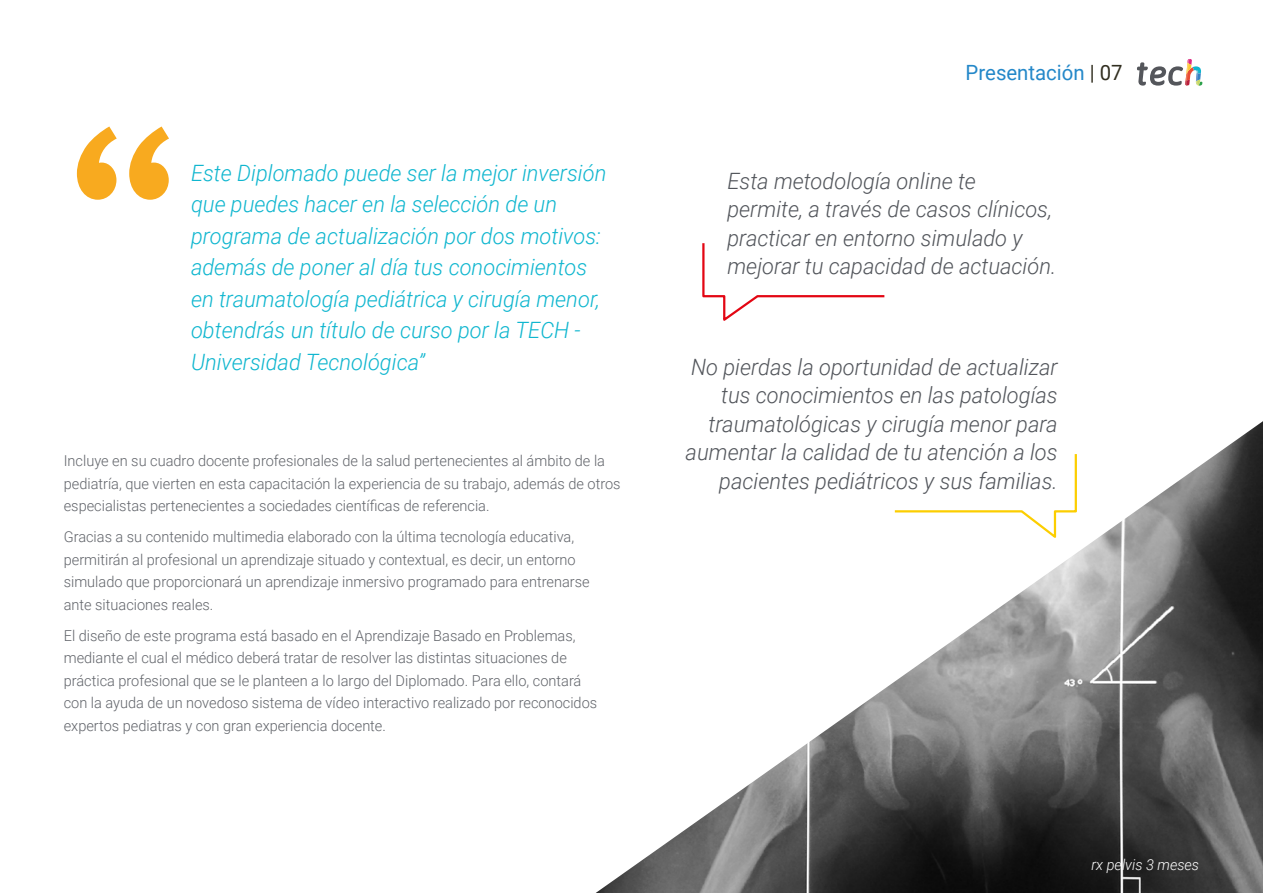
<style>
.page{position:relative;width:1263px;height:893px;background:#fff}
.page>*{position:absolute;margin:0;border:0;box-sizing:border-box;transform-origin:0 0}
.t1{font:italic 300 22.5px/28.5px "Roboto";color:#52555b;text-align:right}
.t2{font:italic 300 22.5px/31.5px "Roboto";color:#0fb6cf}
.t3{font:21px "Roboto";color:#2488c9}
.t4{font:300 15px/22.5px "Roboto";color:#61646a}
.t5{font:italic 300 15px "Roboto";color:#fff}
.s1{color:#312e20}
</style>
<div class="page">
<svg style="left:77px;top:126px;width:92px;height:74px"></svg>
<img style="left:596px;top:421px;width:667px;height:472px">
<svg style="left:702px;top:243px;width:183px;height:78px"></svg>
<svg style="left:1137px;top:59px;width:65px;height:27px"></svg>
<p class="t2" style="left:191px;top:156px;width:417px">Este Diplomado puede ser la mejor inversión que puedes hacer en la selección de un programa de actualización por dos motivos: además de poner al día tus conocimientos en traumatología pediátrica y cirugía menor, obtendrás un título de curso por la TECH - Universidad Tecnológica”</p>
<p class="t4" style="left:64px;top:449px;width:558px">Incluye en su cuadro docente profesionales de la salud pertenecientes al ámbito de la pediatría, que vierten en esta capacitación la experiencia de su trabajo, además de otros especialistas pertenecientes a sociedades científicas de referencia.</p>
<p class="t4" style="left:64px;top:525px;width:527px">Gracias a su contenido multimedia elaborado con la última tecnología educativa, permitirán al profesional un aprendizaje situado y contextual, es decir, un entorno simulado que proporcionará un aprendizaje inmersivo programado para entrenarse ante situaciones reales.</p>
<p class="t4" style="left:64px;top:624px;width:535px">El diseño de este programa está basado en el Aprendizaje Basado en Problemas, mediante el cual el médico deberá tratar de resolver las distintas situaciones de práctica profesional que se le planteen a lo largo del Diplomado. Para ello, contará con la ayuda de un novedoso sistema de vídeo interactivo realizado por reconocidos expertos pediatras y con gran experiencia docente.</p>
<h2 class="t3" style="left:966px;top:57px;width:159px">Presentación <span class="s1">| 07</span></h2>
<h1 class="t1" style="left:727px;top:165px;width:330px;text-align:left">Esta metodología online te permite, a través de casos clínicos, practicar en entorno simulado y mejorar tu capacidad de actuación.</h1>
<h1 class="t1" style="left:686px;top:352px;width:374px">No pierdas la oportunidad de actualizar tus conocimientos en las patologías traumatológicas y cirugía menor para aumentar la calidad de tu atención a los pacientes pediátricos y sus familias.</h1>
<p class="t5" style="left:1091px;top:854px;width:109px">rx pelvis 3 meses</p>
</div>
